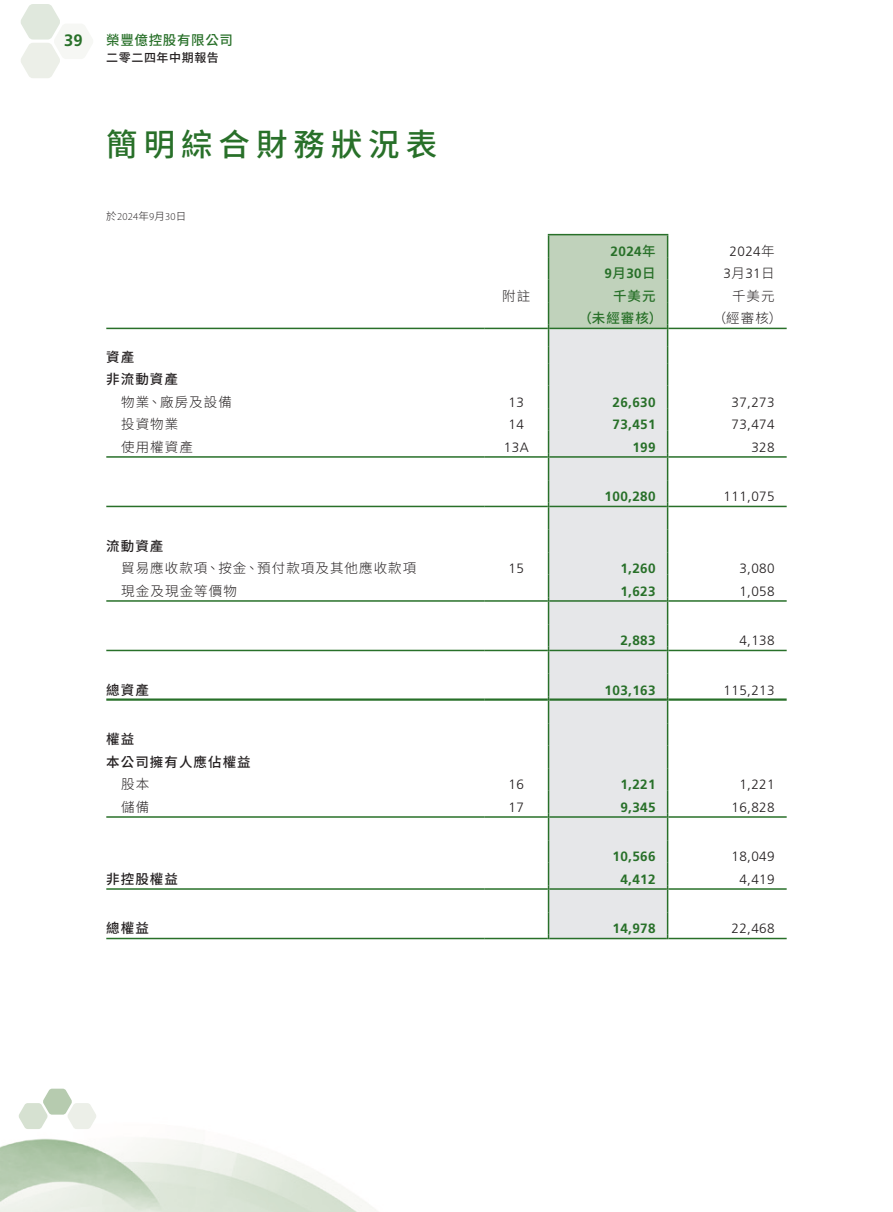
<style>
.page{position:relative;width:893px;height:1212px;background:#fff}
.page>*{position:absolute;margin:0;border:0;box-sizing:border-box;transform-origin:0 0}
.t1{font:500 31.5px "Source Han Sans TC";letter-spacing:.19em;color:#287029}
.t2{font:700 16.5px "Frutiger LT Std";color:#287029}
.Body_Text{font:300 13.5px "Frutiger LT Std";letter-spacing:.03em;color:#231f20}
.Body_Text-2{font:700 13.5px "Frutiger LT Std";letter-spacing:.03em;color:#287029}
.Body_Text-3{font:300 13.5px "Source Han Sans TC";letter-spacing:.08em;color:#231f20}
.Body_Text-4{font:500 13.5px "Source Han Sans TC";letter-spacing:.08em;color:#231f20}
.Body_Text-5{font:500 13.5px "Source Han Sans TC";letter-spacing:.05em;color:#287029}
.t3{font:500 12px "Source Han Sans TC";letter-spacing:.05em;color:#231f20}
.t4{font:300 10.5px "Myriad Pro";letter-spacing:.02em;color:#231f20}
.s1{font-family:"Source Han Sans TC"}
.s2{font-family:"Source Han Sans TC";font-weight:500}
</style>
<div class="page">
<img style="left:0;top:233px;width:787px;height:979px">
<svg style="left:19px;top:1089px;width:77px;height:40px"></svg>
<svg style="left:21px;top:4px;width:72px;height:74px"></svg>
<hr style="left:548px;top:234px;width:120px;height:1px;background:#287029">
<svg style="left:548px;top:235px;width:120px;height:704px;background:#d6ddd8"></svg>
<hr style="left:106px;top:328px;width:379px;height:1px;background:#287029">
<hr style="left:485px;top:328px;width:63px;height:1px;background:#287029">
<hr style="left:549px;top:328px;width:118px;height:1px;background:#287029">
<hr style="left:668px;top:328px;width:119px;height:1px;background:#287029">
<hr style="left:106px;top:456px;width:379px;height:2px;background:#287029">
<hr style="left:485px;top:456px;width:63px;height:2px;background:#287029">
<hr style="left:549px;top:456px;width:118px;height:2px;background:#287029">
<hr style="left:668px;top:456px;width:119px;height:2px;background:#287029">
<hr style="left:106px;top:506px;width:379px;height:1px;background:#287029">
<hr style="left:485px;top:506px;width:63px;height:1px;background:#287029">
<hr style="left:549px;top:506px;width:118px;height:1px;background:#287029">
<hr style="left:668px;top:506px;width:119px;height:1px;background:#287029">
<hr style="left:106px;top:600px;width:379px;height:2px;background:#287029">
<hr style="left:485px;top:600px;width:63px;height:2px;background:#287029">
<hr style="left:549px;top:600px;width:118px;height:2px;background:#287029">
<hr style="left:668px;top:600px;width:119px;height:2px;background:#287029">
<hr style="left:106px;top:650px;width:379px;height:1px;background:#287029">
<hr style="left:485px;top:650px;width:63px;height:1px;background:#287029">
<hr style="left:549px;top:650px;width:118px;height:1px;background:#287029">
<hr style="left:668px;top:650px;width:119px;height:1px;background:#287029">
<hr style="left:106px;top:698px;width:379px;height:3px;background:#287029">
<hr style="left:485px;top:698px;width:63px;height:3px;background:#287029">
<hr style="left:549px;top:698px;width:118px;height:3px;background:#287029">
<hr style="left:668px;top:698px;width:119px;height:3px;background:#287029">
<hr style="left:106px;top:816px;width:379px;height:2px;background:#287029">
<hr style="left:485px;top:816px;width:63px;height:2px;background:#287029">
<hr style="left:549px;top:816px;width:118px;height:2px;background:#287029">
<hr style="left:668px;top:816px;width:119px;height:2px;background:#287029">
<hr style="left:106px;top:888px;width:379px;height:2px;background:#287029">
<hr style="left:485px;top:888px;width:63px;height:2px;background:#287029">
<hr style="left:549px;top:888px;width:118px;height:2px;background:#287029">
<hr style="left:668px;top:888px;width:119px;height:2px;background:#287029">
<hr style="left:106px;top:938px;width:379px;height:1px;background:#287029">
<hr style="left:485px;top:938px;width:63px;height:1px;background:#287029">
<hr style="left:549px;top:938px;width:118px;height:1px;background:#287029">
<hr style="left:668px;top:938px;width:119px;height:1px;background:#287029">
<p class="t2" style="left:64px;top:31px;width:20px">39</p>
<p class="Body_Text-5" style="left:106px;top:33px;width:128px">榮豐億控股有限公司</p>
<p class="t3" style="left:106px;top:51px;width:114px">二零二四年中期報告</p>
<h1 class="t1" style="left:106px;top:126px;width:332px">簡明綜合財務狀況表</h1>
<p class="t4" style="left:106px;top:210px;width:82px"><span class="s1">於</span>2024<span class="s1">年月</span>9 30<span class="s1">日</span></p>
<p class="Body_Text-4" style="left:106px;top:349px;width:30px">資產</p>
<p class="Body_Text-4" style="left:106px;top:371px;width:73px">非流動資產</p>
<p class="Body_Text-3" style="left:121px;top:394px;width:112px">物業、廠房及設備</p>
<p class="Body_Text-3" style="left:121px;top:416px;width:59px">投資物業</p>
<p class="Body_Text-3" style="left:121px;top:439px;width:73px">使用權資產</p>
<p class="Body_Text-4" style="left:106px;top:538px;width:59px">流動資產</p>
<p class="Body_Text-3" style="left:121px;top:560px;width:297px">貿易應收款項、按金、預付款項及其他應收款項</p>
<p class="Body_Text-3" style="left:121px;top:583px;width:117px">現金及現金等價物</p>
<p class="Body_Text-4" style="left:106px;top:682px;width:44px">總資產</p>
<p class="Body_Text-4" style="left:106px;top:731px;width:30px">權益</p>
<p class="Body_Text-4" style="left:106px;top:754px;width:146px">本公司擁有人應佔權益</p>
<p class="Body_Text-3" style="left:121px;top:776px;width:30px">股本</p>
<p class="Body_Text-3" style="left:121px;top:799px;width:30px">儲備</p>
<p class="Body_Text-4" style="left:106px;top:871px;width:73px">非控股權益</p>
<p class="Body_Text-4" style="left:106px;top:920px;width:44px">總權益</p>
<p class="Body_Text-2" style="left:611px;top:243px;width:47px">2024<span class="s2">年</span></p>
<p class="Body_Text" style="left:730px;top:243px;width:47px">2024<span class="s1">年</span></p>
<p class="Body_Text-2" style="left:605px;top:265px;width:53px"><span class="s2">月</span>9 30<span class="s2">日</span></p>
<p class="Body_Text" style="left:724px;top:266px;width:53px"><span class="s1">月</span>3 31<span class="s1">日</span></p>
<p class="Body_Text-3" style="left:502px;top:288px;width:30px">附註</p>
<p class="Body_Text-5" style="left:613px;top:288px;width:44px">千美元</p>
<p class="Body_Text-3" style="left:732px;top:288px;width:44px">千美元</p>
<p class="Body_Text-5" style="left:578px;top:310px;width:85px">（未經審核）</p>
<p class="Body_Text-3" style="left:713px;top:310px;width:71px">（經審核(</p>
<p class="Body_Text" style="left:509px;top:394px;width:17px">13</p>
<p class="Body_Text-2" style="left:612px;top:394px;width:45px">26,630</p>
<p class="Body_Text" style="left:731px;top:394px;width:45px">37,273</p>
<p class="Body_Text" style="left:509px;top:417px;width:17px">14</p>
<p class="Body_Text-2" style="left:612px;top:416px;width:45px">73,451</p>
<p class="Body_Text" style="left:731px;top:417px;width:45px">73,474</p>
<p class="Body_Text" style="left:504px;top:439px;width:26px">13A</p>
<p class="Body_Text-2" style="left:632px;top:439px;width:25px">199</p>
<p class="Body_Text" style="left:751px;top:439px;width:25px">328</p>
<p class="Body_Text-2" style="left:605px;top:488px;width:53px">100,280</p>
<p class="Body_Text" style="left:724px;top:489px;width:53px">111,075</p>
<p class="Body_Text" style="left:509px;top:561px;width:17px">15</p>
<p class="Body_Text-2" style="left:620px;top:560px;width:37px">1,260</p>
<p class="Body_Text" style="left:739px;top:561px;width:37px">3,080</p>
<p class="Body_Text-2" style="left:620px;top:583px;width:37px">1,623</p>
<p class="Body_Text" style="left:739px;top:583px;width:37px">1,058</p>
<p class="Body_Text-2" style="left:620px;top:632px;width:37px">2,883</p>
<p class="Body_Text" style="left:739px;top:633px;width:37px">4,138</p>
<p class="Body_Text-2" style="left:605px;top:682px;width:53px">103,163</p>
<p class="Body_Text" style="left:724px;top:682px;width:53px">115,213</p>
<p class="Body_Text" style="left:509px;top:777px;width:17px">16</p>
<p class="Body_Text-2" style="left:620px;top:776px;width:37px">1,221</p>
<p class="Body_Text" style="left:739px;top:777px;width:37px">1,221</p>
<p class="Body_Text" style="left:509px;top:799px;width:17px">17</p>
<p class="Body_Text-2" style="left:620px;top:799px;width:37px">9,345</p>
<p class="Body_Text" style="left:731px;top:799px;width:45px">16,828</p>
<p class="Body_Text-2" style="left:612px;top:848px;width:45px">10,566</p>
<p class="Body_Text" style="left:731px;top:849px;width:45px">18,049</p>
<p class="Body_Text-2" style="left:620px;top:871px;width:37px">4,412</p>
<p class="Body_Text" style="left:739px;top:871px;width:37px">4,419</p>
<p class="Body_Text-2" style="left:612px;top:920px;width:45px">14,978</p>
<p class="Body_Text" style="left:731px;top:921px;width:45px">22,468</p>
</div>
